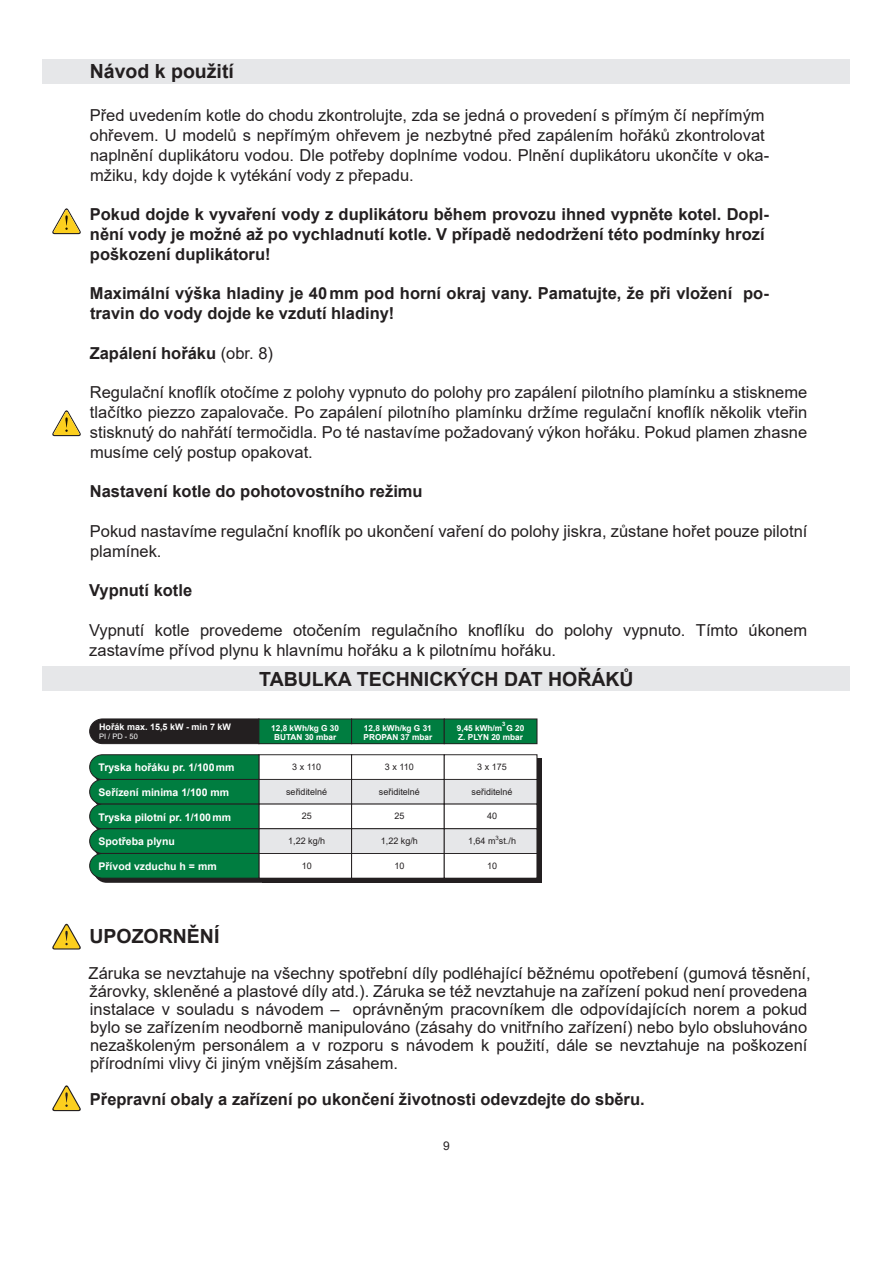
<style>
.page{position:relative;width:893px;height:1263px;background:#fff}
.page>*{position:absolute;margin:0;border:0;box-sizing:border-box;transform-origin:0 0}
.t1{font:700 19.5px "Arial";color:#231f20}
.t2{font:16.5px/19.8px "Arial";color:#231f20}
.t3{font:700 16.5px/19.8px "Arial";color:#231f20}
.t4{font:12px "Arial";color:#231f20}
.t5{font:700 10.5px "Arial";color:#fff}
.t6{font:9px "Arial";color:#231f20}
.t7{font:700 9px "Arial";color:#fff}
.t8{font:700 8.25px/9px "Arial";color:#fff;text-align:center}
.t9{font:7.5px "Arial";color:#fff}
.t10{font:700 6px "Arial";color:#fff}
.t11{font:6px "Arial";color:#231f20}
.s1{font-weight:400}
</style>
<div class="page">
<div style="left:43px;top:60px;width:807px;height:24px;background:#e6e7e9"></div>
<svg style="left:52px;top:410px;width:29px;height:26px"></svg>
<svg style="left:52px;top:208px;width:29px;height:26px"></svg>
<div style="left:43px;top:666px;width:807px;height:25px;background:#e6e7e9"></div>
<svg style="left:52px;top:923px;width:29px;height:26px"></svg>
<svg style="left:52px;top:1085px;width:29px;height:26px"></svg>
<div style="left:263px;top:857px;width:93px;height:26px;background:#231f20"></div>
<div style="left:355px;top:857px;width:94px;height:26px;background:#231f20"></div>
<div style="left:448px;top:857px;width:94px;height:26px;background:#231f20"></div>
<div style="left:448px;top:759px;width:94px;height:25px;background:#231f20"></div>
<div style="left:448px;top:783px;width:94px;height:26px;background:#231f20"></div>
<div style="left:448px;top:808px;width:94px;height:25px;background:#231f20"></div>
<div style="left:448px;top:833px;width:94px;height:25px;background:#231f20"></div>
<div style="left:259px;top:853px;width:93px;height:25px;background:#fff"></div>
<div style="left:352px;top:853px;width:92px;height:25px;background:#fff"></div>
<div style="left:444px;top:853px;width:93px;height:25px;background:#fff"></div>
<div style="left:444px;top:755px;width:93px;height:24px;background:#fff"></div>
<div style="left:259px;top:779px;width:93px;height:25px;background:#e6e7e9"></div>
<div style="left:258px;top:779px;width:94px;height:25px;border:1px solid #231f20"></div>
<div style="left:352px;top:779px;width:92px;height:25px;background:#e6e7e9"></div>
<div style="left:351px;top:779px;width:94px;height:25px;border:1px solid #231f20"></div>
<div style="left:444px;top:779px;width:93px;height:25px;background:#e6e7e9"></div>
<div style="left:444px;top:779px;width:93px;height:25px;border:1px solid #231f20"></div>
<div style="left:444px;top:804px;width:93px;height:25px;background:#fff"></div>
<div style="left:259px;top:829px;width:93px;height:24px;background:#e6e7e9"></div>
<div style="left:258px;top:828px;width:94px;height:26px;border:1px solid #231f20"></div>
<div style="left:352px;top:829px;width:92px;height:24px;background:#e6e7e9"></div>
<div style="left:351px;top:828px;width:94px;height:26px;border:1px solid #231f20"></div>
<div style="left:444px;top:829px;width:93px;height:24px;background:#e6e7e9"></div>
<div style="left:444px;top:828px;width:93px;height:26px;border:1px solid #231f20"></div>
<svg style="left:89px;top:754px;width:175px;height:129px;background:#0d7844"></svg>
<svg style="left:89px;top:718px;width:169px;height:26px;background:#2a2728"></svg>
<div style="left:259px;top:719px;width:93px;height:25px;background:#007d40"></div>
<div style="left:258px;top:718px;width:94px;height:26px;border:1px solid #231f20"></div>
<div style="left:352px;top:719px;width:92px;height:25px;background:#007d40"></div>
<div style="left:351px;top:718px;width:94px;height:26px;border:1px solid #231f20"></div>
<div style="left:444px;top:719px;width:93px;height:25px;background:#007d40"></div>
<div style="left:444px;top:718px;width:93px;height:26px;border:1px solid #231f20"></div>
<p class="t1" style="left:90px;top:57px;width:146px">Návod k použití</p>
<p class="t2" style="left:90px;top:105px;width:681px">Před uvedením kotle do chodu zkontrolujte, zda se jedná o provedení s přímým čí nepřímým ohřevem. U modelů s nepřímým ohřevem je nezbytné před zapálením hořáků zkontrolovat naplnění duplikátoru vodou. Dle potřeby doplníme vodou. Plnění duplikátoru ukončíte v oka&shy;mžiku, kdy dojde k vytékání vody z přepadu.</p>
<p class="t3" style="left:90px;top:205px;width:680px">Pokud dojde k vyvaření vody z duplikátoru během provozu ihned vypněte kotel. Dopl&shy;nění vody je možné až po vychladnutí kotle. V případě nedodržení této podmínky hrozí poškození duplikátoru!</p>
<p class="t3" style="left:90px;top:284px;width:680px">Maximální výška hladiny je 40 mm pod horní okraj vany. Pamatujte, že při vložení po&shy;travin do vody dojde ke vzdutí hladiny!</p>
<p class="t3" style="left:90px;top:343px;width:185px">Zapálení hořáku <span class="s1">(obr. 8)</span></p>
<p class="t2" style="left:90px;top:383px;width:719px;text-align:justify">Regulační knoflík otočíme z polohy vypnuto do polohy pro zapálení pilotního plamínku a stiskneme tlačítko piezzo zapalovače. Po zapálení pilotního plamínku držíme regulační knoflík několik vteřin stisknutý do nahřátí termočidla. Po té nastavíme požadovaný výkon hořáku. Pokud plamen zhasne musíme celý postup opakovat.</p>
<p class="t3" style="left:90px;top:482px;width:334px">Nastavení kotle do pohotovostního režimu</p>
<p class="t2" style="left:90px;top:521px;width:719px">Pokud nastavíme regulační knoflík po ukončení vaření do polohy jiskra, zůstane hořet pouze pilotní plamínek.</p>
<p class="t3" style="left:89px;top:581px;width:104px">Vypnutí kotle</p>
<p class="t2" style="left:89px;top:620px;width:720px">Vypnutí kotle provedeme otočením regulačního knoflíku do polohy vypnuto. Tímto úkonem zastavíme přívod plynu k hlavnímu hořáku a k pilotnímu hořáku.</p>
<p class="t1" style="left:259px;top:665px;width:376px">TABULKA TECHNICKÝCH DAT HOŘÁKŮ</p>
<p class="t10" style="left:502px;top:720px;width:5px">3</p>
<p class="t8" style="left:458px;top:723px;width:68px;text-align:right">G 20<br>Z. PLYN 20 mbar</p>
<p class="t7" style="left:99px;top:720px;width:134px">Hořák max. 15,5 kW - min 7 kW</p>
<p class="t9" style="left:99px;top:731px;width:40px">PI / PD - 50</p>
<p class="t8" style="left:271px;top:723px;width:69px">12,8 kWh/kg G 30<br>BUTAN 30 mbar</p>
<p class="t8" style="left:457px;top:723px;width:47px">9,45 kWh/m</p>
<p class="t8" style="left:364px;top:723px;width:70px;text-align:left">12,8 kWh/kg G 31<br>PROPAN 37 mbar</p>
<p class="t5" style="left:99px;top:760px;width:138px">Tryska hořáku pr. 1/100 mm</p>
<p class="t5" style="left:99px;top:785px;width:132px">Seřízení minima 1/100 mm</p>
<p class="t5" style="left:99px;top:809px;width:134px">Tryska pilotní pr. 1/100 mm</p>
<p class="t5" style="left:99px;top:834px;width:78px">Spotřeba plynu</p>
<p class="t5" style="left:99px;top:859px;width:120px">Přívod vzduchu h = mm</p>
<p class="t6" style="left:292px;top:760px;width:30px">3 x 110</p>
<p class="t6" style="left:286px;top:785px;width:43px">seřiditelné</p>
<p class="t6" style="left:302px;top:810px;width:12px">25</p>
<p class="t6" style="left:288px;top:835px;width:39px">1,22 kg/h</p>
<p class="t6" style="left:302px;top:859px;width:12px">10</p>
<p class="t6" style="left:385px;top:760px;width:30px">3 x 110</p>
<p class="t6" style="left:379px;top:785px;width:43px">seřiditelné</p>
<p class="t6" style="left:394px;top:810px;width:12px">25</p>
<p class="t6" style="left:381px;top:835px;width:39px">1,22 kg/h</p>
<p class="t6" style="left:394px;top:859px;width:12px">10</p>
<p class="t6" style="left:477px;top:760px;width:31px">3 x 175</p>
<p class="t6" style="left:472px;top:785px;width:43px">seřiditelné</p>
<p class="t6" style="left:487px;top:810px;width:12px">40</p>
<p class="t6" style="left:468px;top:835px;width:49px">1,64 m st./h</p>
<p class="t11" style="left:496px;top:833px;width:5px">3</p>
<p class="t6" style="left:487px;top:859px;width:12px">10</p>
<p class="t1" style="left:89px;top:922px;width:132px">UPOZORNĚNÍ</p>
<p class="t2" style="left:89px;top:964px;width:724px;line-height:18px">Záruka se nevztahuje na všechny spotřební díly podléhající běžnému opotřebení (gumová těsnění, žárovky, skleněné a plastové díly atd.). Záruka se též nevztahuje na zařízení pokud není provedena instalace v souladu s návodem – oprávněným pracovníkem dle odpovídajících norem a pokud bylo se zařízením neodborně manipulováno (zásahy do vnitřního zařízení) nebo bylo obsluhováno nezaškoleným personálem a v rozporu s návodem k použití, dále se nevztahuje na poškození přírodními vlivy či jiným vnějším zásahem.</p>
<p class="t3" style="left:90px;top:1089px;width:556px">Přepravní obaly a zařízení po ukončení životnosti odevzdejte do sběru.</p>
<p class="t4" style="left:443px;top:1138px;width:8px">9</p>
</div>
